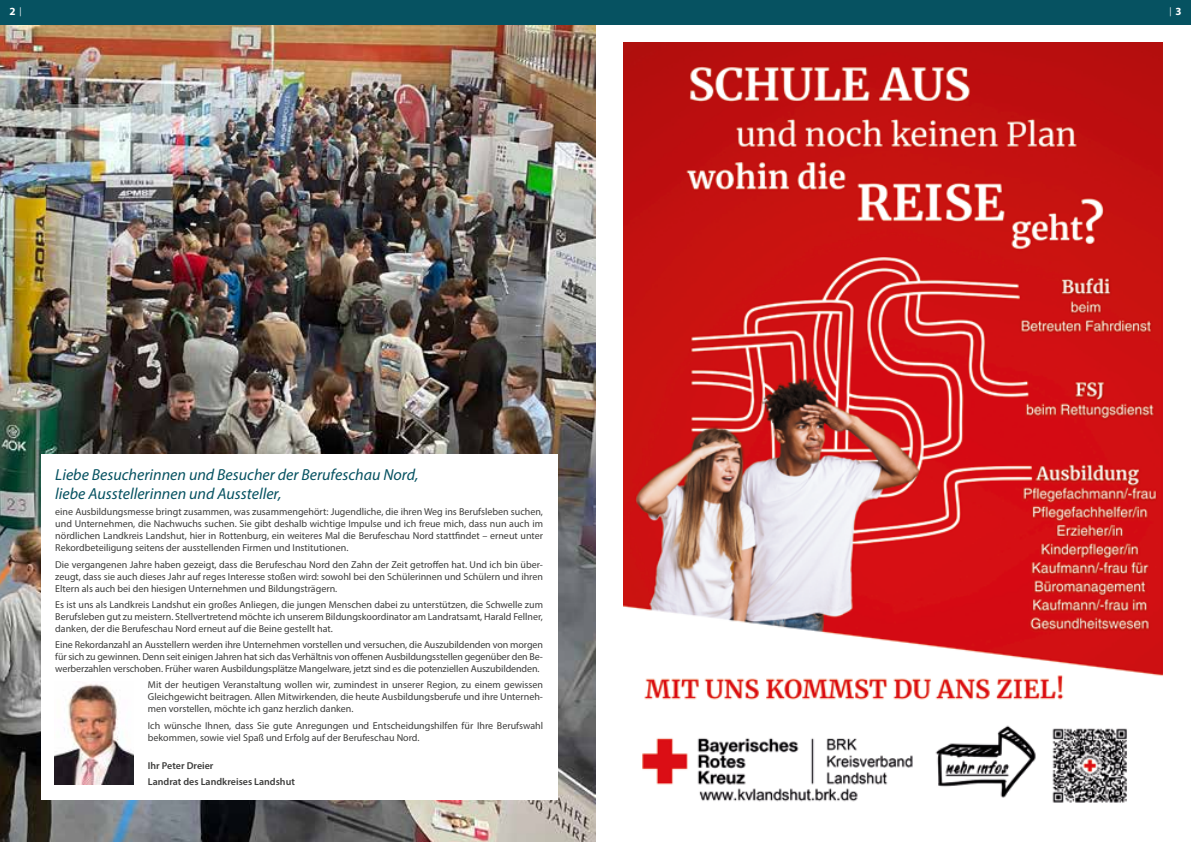
<style>
.page{position:relative;width:1191px;height:842px;background:#fff}
.page>*{position:absolute;margin:0;border:0;box-sizing:border-box;transform-origin:0 0}
.t1{font:italic 16px/19px "Myriad Pro";color:#065261}
.t2{font:700 11px "Myriad Pro";color:#fff}
.t3{font:10px/12px "Myriad Pro";color:#3c3c3b;text-align:justify}
.t4{font:600 10px/16.2px "Myriad Pro";color:#3c3c3b}
.t5{font:9px "Myriad Pro";color:#fff}
.s1{font-weight:400;font-size:9px}
.s2{font-weight:700;font-size:11px}
</style>
<div class="page">
<img style="left:0;top:25px;width:595px;height:817px">
<img style="left:624px;top:43px;width:538px;height:760px">
<div style="left:41px;top:454px;width:516px;height:345px;background:#fff"></div>
<img style="left:54px;top:684px;width:80px;height:101px">
<div style="left:0;top:0;width:1191px;height:25px;background:#065261"></div>
<p class="t2" style="left:9px;top:4px;width:14px">2 <span class="s1">|</span></p>
<p class="t5" style="left:1169px;top:6px;width:14px">| <span class="s2">3</span></p>
<h1 class="t1" style="left:55px;top:465px;width:364px">Liebe Besucherinnen und Besucher der Berufeschau Nord, liebe Ausstellerinnen und Aussteller,</h1>
<p class="t3" style="left:55px;top:506px;width:489px">eine Ausbildungsmesse bringt zusammen, was zusammengehört: Jugendliche, die ihren Weg ins Berufsleben suchen, und Unternehmen, die Nachwuchs suchen. Sie gibt deshalb wichtige Impulse und ich freue mich, dass nun auch im nördlichen Landkreis Landshut, hier in Rottenburg, ein weiteres Mal die Berufeschau Nord stattfindet – erneut unter Rekordbeteiligung seitens der ausstellenden Firmen und Institutionen.</p>
<p class="t3" style="left:55px;top:558px;width:489px">Die vergangenen Jahre haben gezeigt, dass die Berufeschau Nord den Zahn der Zeit getroffen hat. Und ich bin über&shy;zeugt, dass sie auch dieses Jahr auf reges Interesse stoßen wird: sowohl bei den Schülerinnen und Schülern und ihren Eltern als auch bei den hiesigen Unternehmen und Bildungsträgern.</p>
<p class="t3" style="left:55px;top:598px;width:489px">Es ist uns als Landkreis Landshut ein großes Anliegen, die jungen Menschen dabei zu unterstützen, die Schwelle zum Berufsleben gut zu meistern. Stellvertretend möchte ich unserem Bildungskoordinator am Landratsamt, Harald Fellner, danken, der die Berufeschau Nord erneut auf die Beine gestellt hat.</p>
<p class="t3" style="left:55px;top:638px;width:489px">Eine Rekordanzahl an Ausstellern werden ihre Unternehmen vorstellen und versuchen, die Auszubildenden von morgen für sich zu gewinnen. Denn seit einigen Jahren hat sich das Verhältnis von offenen Ausbildungsstellen gegenüber den Be&shy;werberzahlen verschoben. Früher waren Ausbildungsplätze Mangelware, jetzt sind es die potenziellen Auszubildenden.</p>
<p class="t3" style="left:148px;top:679px;width:397px">Mit der heutigen Veranstaltung wollen wir, zumindest in unserer Region, zu einem gewissen Gleichgewicht beitragen. Allen Mitwirkenden, die heute Ausbildungsberufe und ihre Unterneh&shy;men vorstellen, möchte ich ganz herzlich danken.</p>
<p class="t3" style="left:148px;top:719px;width:397px">Ich wünsche Ihnen, dass Sie gute Anregungen und Entscheidungshilfen für Ihre Berufswahl bekommen, sowie viel Spaß und Erfolg auf der Berufeschau Nord.</p>
<p class="t4" style="left:148px;top:757px;width:148px">Ihr Peter Dreier<br>Landrat des Landkreises Landshut</p>
</div>
